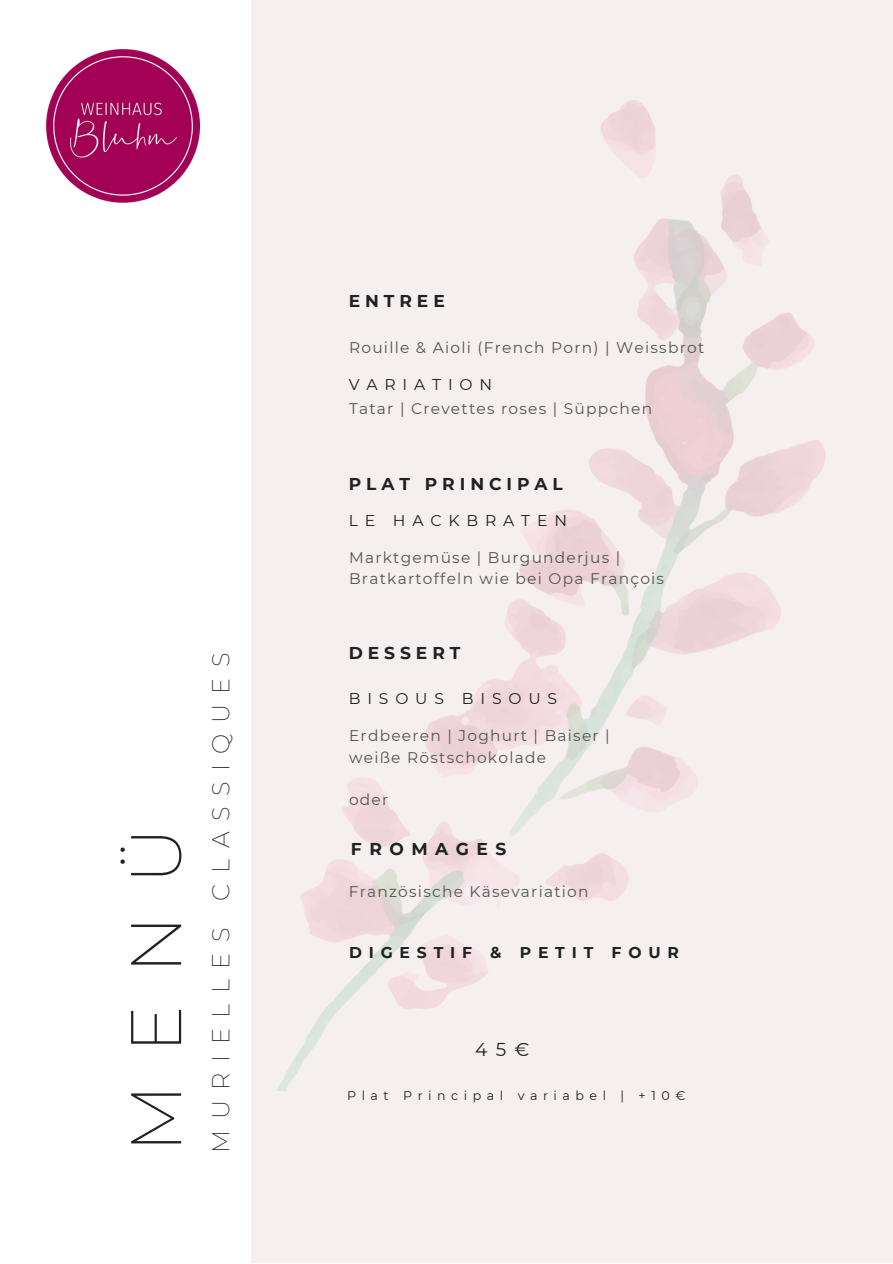
<style>
.page{position:relative;width:893px;height:1264px;background:#fff}
.page>*{position:absolute;margin:0;border:0;box-sizing:border-box;transform-origin:0 0}
.t1{font:200 71.4px "Montserrat";color:#1f2122}
.t2{font:200 24px "Montserrat";letter-spacing:.44em;color:#1f2122}
.t3{font:18.6px "Montserrat";color:#1f2122}
.t4{font:700 17.1px "Montserrat";letter-spacing:.29em;color:#1f2122}
.t5{font:700 17.1px "Montserrat";letter-spacing:.44em;color:#1f2122}
.t6{font:15.6px "Montserrat";letter-spacing:.44em;color:#1f2122}
.t7{font:700 15.6px "Montserrat";letter-spacing:.44em;color:#1f2122}
.t8{font:15.45px/21.3px "Montserrat";letter-spacing:.08em;color:#545454}
.t9{font:12.6px "Montserrat";letter-spacing:.44em;color:#1f2122}
</style>
<div class="page">
<img style="left:46px;top:49px;width:153px;height:153px">
<div style="left:251px;top:0;width:641px;height:1262px;background:#f5efef"></div>
<img style="left:277px;top:101px;width:548px;height:989px">
<p class="t1" style="left:112px;top:1152px;width:327px;rotate:-90deg">MENÜ</p>
<p class="t2" style="left:206px;top:1152px;width:501px;rotate:-90deg">MURIELLES CLASSIQUES</p>
<p class="t4" style="left:349px;top:291px;width:98px">ENTREE</p>
<p class="t8" style="left:349px;top:336px;width:357px">Rouille &amp; Aioli (French Porn) | Weissbrot</p>
<p class="t6" style="left:349px;top:375px;width:145px">VARIATION</p>
<p class="t8" style="left:349px;top:398px;width:304px">Tatar | Crevettes roses | Süppchen</p>
<p class="t4" style="left:349px;top:473px;width:216px">PLAT PRINCIPAL</p>
<p class="t6" style="left:349px;top:510px;width:220px">LE HACKBRATEN</p>
<p class="t8" style="left:349px;top:547px;width:316px">Marktgemüse | Burgunderjus |<br>Bratkartoffeln wie bei Opa François</p>
<p class="t4" style="left:349px;top:642px;width:113px">DESSERT</p>
<p class="t6" style="left:349px;top:689px;width:210px">BISOUS BISOUS</p>
<p class="t8" style="left:349px;top:725px;width:262px">Erdbeeren | Joghurt | Baiser |</p>
<p class="t8" style="left:349px;top:746px;width:198px">weiße Röstschokolade</p>
<p class="t8" style="left:349px;top:789px;width:41px">oder</p>
<p class="t5" style="left:351px;top:838px;width:157px">FROMAGES</p>
<p class="t8" style="left:349px;top:880px;width:241px">Französische Käsevariation</p>
<p class="t7" style="left:349px;top:942px;width:331px">DIGESTIF &amp; PETIT FOUR</p>
<p class="t3" style="left:475px;top:1038px;width:56px">45€</p>
<p class="t9" style="left:347px;top:1087px;width:340px">Plat Principal variabel | +10€</p>
</div>
